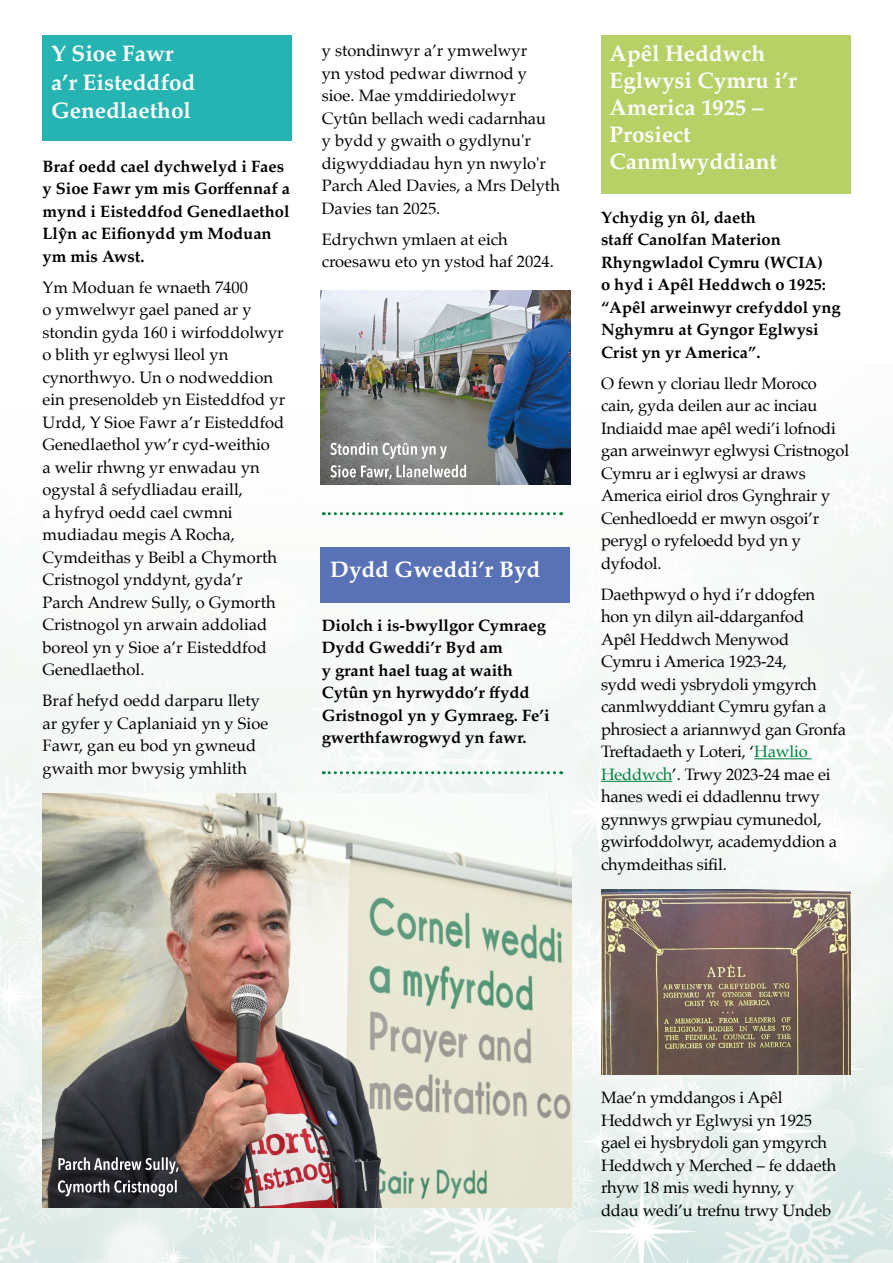
<style>
.page{position:relative;width:893px;height:1263px;background:#fff}
.page>*{position:absolute;margin:0;border:0;box-sizing:border-box;transform-origin:0 0}
.Body{font:700 22.5px/27px "Palatino";color:#fff}
.Body-2{font:16.5px/22.5px "Palatino";color:#000}
.Body-3{font:700 16.5px/22.5px "Palatino";color:#000}
.s1{color:#008041}
</style>
<div class="page">
<img style="left:0;top:362px;width:893px;height:901px">
<div style="left:321px;top:547px;width:249px;height:56px;background:#5972b6"></div>
<div style="left:43px;top:35px;width:249px;height:105px;background:#25b4b1"></div>
<div style="left:601px;top:35px;width:249px;height:158px;background:#b7d167"></div>
<svg style="left:323px;top:512px;width:239px;height:3px"></svg>
<svg style="left:323px;top:771px;width:239px;height:3px"></svg>
<img style="left:321px;top:290px;width:249px;height:195px">
<img style="left:43px;top:793px;width:528px;height:415px">
<hr style="left:754px;top:758px;width:58px;height:1px;background:#008041">
<hr style="left:601px;top:781px;width:71px;height:1px;background:#008041">
<img style="left:601px;top:890px;width:249px;height:184px">
<svg style="left:330px;top:465px;width:136px;height:14px"></svg>
<svg style="left:330px;top:442px;width:117px;height:17px;background:#a6a7a6"></svg>
<svg style="left:58px;top:1180px;width:119px;height:16px"></svg>
<svg style="left:58px;top:1157px;width:121px;height:17px;background:#616165"></svg>
<p class="Body" style="left:51px;top:39px;width:146px;line-height:28.5px">Y Sioe Fawr a’r Eisteddfod<br>Genedlaethol</p>
<p class="Body-3" style="left:43px;top:154px;width:249px">Braf oedd cael dychwelyd i Faes y Sioe Fawr ym mis Gorffennaf a mynd i Eisteddfod Genedlaethol<br>Llŷn ac Eifionydd ym Moduan ym mis Awst.</p>
<p class="Body-2" style="left:43px;top:276px;width:244px">Ym Moduan fe wnaeth 7400<br>o ymwelwyr gael paned ar y stondin gyda 160 i wirfoddolwyr o blith yr eglwysi lleol yn cynorthwyo. Un o nodweddion ein presenoldeb yn Eisteddfod yr<br>Urdd, Y Sioe Fawr a’r Eisteddfod<br>Genedlaethol yw’r cyd-weithio<br>a welir rhwng yr enwadau yn ogystal â sefydliadau eraill,<br>a hyfryd oedd cael cwmni mudiadau megis A Rocha,<br>Cymdeithas y Beibl a Chymorth<br>Cristnogol ynddynt, gyda’r<br>Parch Andrew Sully, o Gymorth<br>Cristnogol yn arwain addoliad boreol yn y Sioe a’r Eisteddfod<br>Genedlaethol.</p>
<p class="Body-2" style="left:43px;top:689px;width:227px">Braf hefyd oedd darparu llety ar gyfer y Caplaniaid yn y Sioe<br>Fawr, gan eu bod yn gwneud gwaith mor bwysig ymhlith</p>
<p class="Body-2" style="left:322px;top:39px;width:240px">y stondinwyr a’r ymwelwyr<br>yn ystod pedwar diwrnod y sioe. Mae ymddiriedolwyr<br>Cytûn bellach wedi cadarnhau<br>y bydd y gwaith o gydlynu'r digwyddiadau hyn yn nwylo'r<br>Parch Aled Davies, a Mrs Delyth<br>Davies tan 2025.</p>
<p class="Body-2" style="left:322px;top:228px;width:234px">Edrychwn ymlaen at eich croesawu eto yn ystod haf 2024.</p>
<p class="Body" style="left:330px;top:555px;width:211px">Dydd Gweddi’r Byd</p>
<p class="Body-3" style="left:322px;top:613px;width:229px">Diolch i is-bwyllgor Cymraeg<br>Dydd Gweddi’r Byd am<br>y grant hael tuag at waith<br>Cytûn yn hyrwyddo’r ffydd<br>Gristnogol yn y Gymraeg. Fe’i gwerthfawrogwyd yn fawr.</p>
<p class="Body" style="left:609px;top:39px;width:189px">Apêl Heddwch<br>Eglwysi Cymru i’r<br>America 1925 –<br>Prosiect<br>Canmlwyddiant</p>
<p class="Body-3" style="left:601px;top:205px;width:241px">Ychydig yn ôl, daeth<br>staff Canolfan Materion<br>Rhyngwladol Cymru (WCIA)<br>o hyd i Apêl Heddwch o 1925: “Apêl arweinwyr crefyddol yng<br>Nghymru at Gyngor Eglwysi<br>Crist yn yr America”.</p>
<p class="Body-2" style="left:601px;top:372px;width:250px">O fewn y cloriau lledr Moroco cain, gyda deilen aur ac inciau<br>Indiaidd mae apêl wedi’i lofnodi gan arweinwyr eglwysi Cristnogol<br>Cymru ar i eglwysi ar draws<br>America eiriol dros Gynghrair y<br>Cenhedloedd er mwyn osgoi’r perygl o ryfeloedd byd yn y dyfodol.</p>
<p class="Body-2" style="left:601px;top:583px;width:247px">Daethpwyd o hyd i’r ddogfen hon yn dilyn ail-ddarganfod<br>Apêl Heddwch Menywod<br>Cymru i America 1923-24,<br>sydd wedi ysbrydoli ymgyrch canmlwyddiant Cymru gyfan a phrosiect a ariannwyd gan Gronfa<br>Treftadaeth y Loteri, ‘<span class="s1">Hawlio<br>Heddwch</span>’. Trwy 2023-24 mae ei hanes wedi ei ddadlennu trwy gynnwys grwpiau cymunedol, gwirfoddolwyr, academyddion a chymdeithas sifil.</p>
<p class="Body-2" style="left:601px;top:1086px;width:237px">Mae’n ymddangos i Apêl<br>Heddwch yr Eglwysi yn 1925 gael ei hysbrydoli gan ymgyrch<br>Heddwch y Merched – fe ddaeth rhyw 18 mis wedi hynny, y ddau wedi’u trefnu trwy Undeb</p>
</div>
